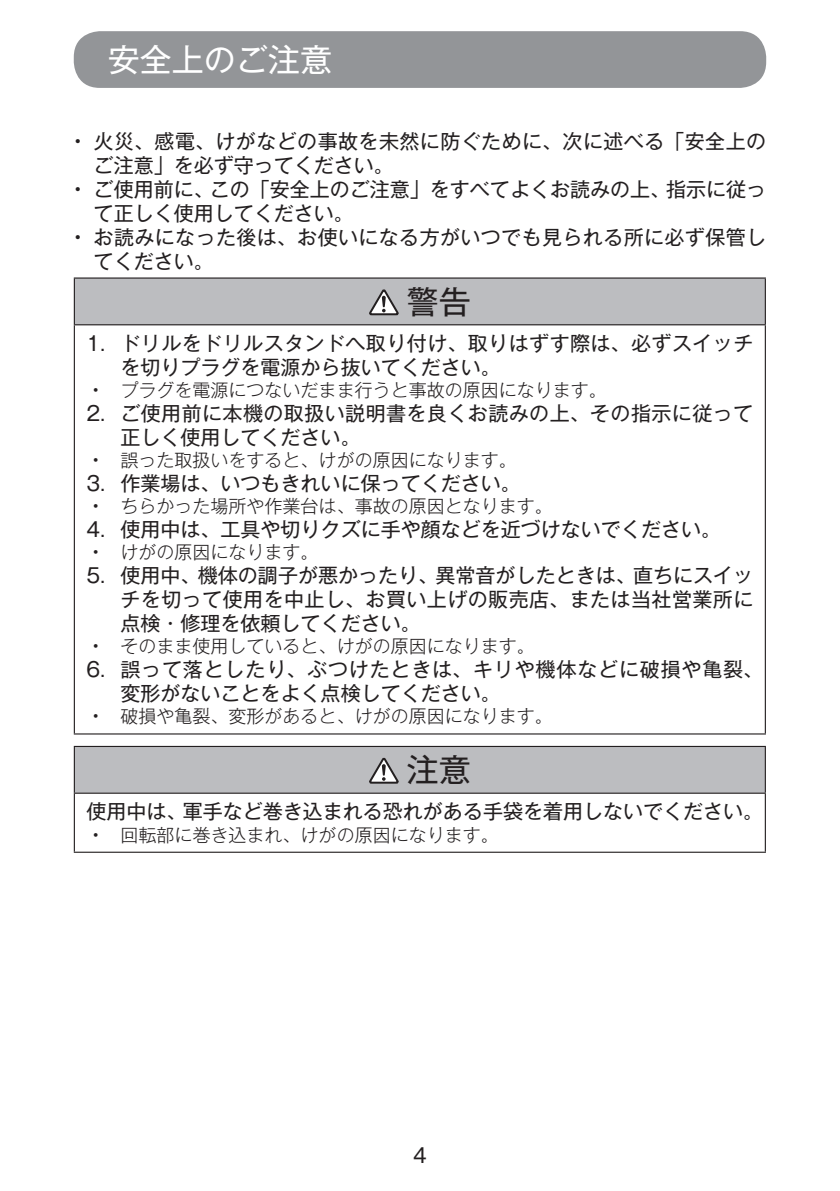
<style>
.page{position:relative;width:840px;height:1191px;background:#fff}
.page>*{position:absolute;margin:0;border:0;box-sizing:border-box;transform-origin:0 0}
.t1{font:32px "Gothic MB101 Pro";color:#fff}
.t2{font:32px "Gothic MB101 Pro";color:#231f20}
.t3{font:20px/24px "Gothic MB101 Pro";color:#231f20}
.t4{font:20px/24px "Gothic MB101 Pro";letter-spacing:.02em;color:#231f20}
.t5{font:20px/24px "Gothic MB101 Pro";letter-spacing:.04em;color:#231f20}
.t6{font:300 18px "Gothic MB101 Pro";color:#231f20}
.s1{font-weight:500}
</style>
<div class="page">
<div style="left:74px;top:31px;width:691px;height:57px;background:#939598;border-radius:26px"></div>
<div style="left:74px;top:278px;width:690px;height:47px;background:#bcbdc0"></div>
<hr style="left:74px;top:325px;width:1px;height:408px;background:#231f20">
<hr style="left:764px;top:325px;width:1px;height:408px;background:#231f20">
<hr style="left:74px;top:277px;width:691px;height:2px;background:#231f20">
<hr style="left:74px;top:279px;width:1px;height:45px;background:#231f20">
<hr style="left:764px;top:279px;width:1px;height:45px;background:#231f20">
<hr style="left:74px;top:324px;width:691px;height:1px;background:#231f20">
<hr style="left:74px;top:733px;width:691px;height:1px;background:#231f20">
<svg style="left:369px;top:289px;width:29px;height:26px"></svg>
<div style="left:74px;top:746px;width:690px;height:47px;background:#bcbdc0"></div>
<hr style="left:74px;top:793px;width:1px;height:58px;background:#231f20">
<hr style="left:764px;top:793px;width:1px;height:58px;background:#231f20">
<hr style="left:74px;top:746px;width:691px;height:1px;background:#231f20">
<hr style="left:74px;top:747px;width:1px;height:45px;background:#231f20">
<hr style="left:764px;top:747px;width:1px;height:45px;background:#231f20">
<hr style="left:74px;top:792px;width:691px;height:1px;background:#231f20">
<hr style="left:74px;top:851px;width:691px;height:1px;background:#231f20">
<svg style="left:369px;top:758px;width:29px;height:26px"></svg>
<h1 class="t1" style="left:108px;top:33px;width:226px">安全上のご注意</h1>
<p class="t4" style="left:94px;top:127px;width:673px;text-indent:-20px"><span class="s1">•</span> 火災、感電、けがなどの事故を未然に防ぐために、次に述べる「安全上のご注意」を必ず守ってください。</p>
<p class="t3" style="left:94px;top:175px;width:673px;text-indent:-20px"><span class="s1">•</span> ご使用前に、この「安全上のご注意」をすべてよくお読みの上、指示に従って正しく使用してください。</p>
<p class="t4" style="left:94px;top:223px;width:673px;text-indent:-20px"><span class="s1">•</span> お読みになった後は、お使いになる方がいつでも見られる所に必ず保管してください。</p>
<h1 class="t2" style="left:406px;top:275px;width:65px">警告</h1>
<p class="t4" style="left:120px;top:328px;width:634px;text-indent:-34px">1. ドリルをドリルスタンドへ取り付け、取りはずす際は、必ずスイッチを切りプラグを電源から抜いてください。</p>
<p class="t6" style="left:92px;top:375px;width:516px"><span class="s1">•</span> プラグを電源につないだまま行うと事故の原因になります。</p>
<p class="t4" style="left:120px;top:398px;width:634px;text-indent:-34px">2. ご使用前に本機の取扱い説明書を良くお読みの上、その指示に従って正しく使用してください。</p>
<p class="t6" style="left:92px;top:445px;width:426px"><span class="s1">•</span> 誤った取扱いをすると、けがの原因になります。</p>
<p class="t3" style="left:86px;top:468px;width:436px">3. 作業場は、いつもきれいに保ってください。</p>
<p class="t6" style="left:92px;top:491px;width:462px"><span class="s1">•</span> ちらかった場所や作業台は、事故の原因となります。</p>
<p class="t3" style="left:86px;top:514px;width:636px">4. 使用中は、工具や切りクズに手や顔などを近づけないでください。</p>
<p class="t6" style="left:92px;top:537px;width:228px"><span class="s1">•</span> けがの原因になります。</p>
<p class="t3" style="left:120px;top:560px;width:634px;text-align:justify;text-indent:-34px">5. 使用中、機体の調子が悪かったり、異常音がしたときは、直ちにスイッチを切って使用を中止し、お買い上げの販売店、または当社営業所に点検・修理を依頼してください。</p>
<p class="t6" style="left:92px;top:631px;width:444px"><span class="s1">•</span> そのまま使用していると、けがの原因になります。</p>
<p class="t5" style="left:120px;top:654px;width:644px;text-indent:-34px">6. 誤って落としたり、ぶつけたときは、キリや機体などに破損や亀裂、変形がないことをよく点検してください。</p>
<p class="t6" style="left:92px;top:701px;width:462px"><span class="s1">•</span> 破損や亀裂、変形があると、けがの原因になります。</p>
<h1 class="t2" style="left:406px;top:743px;width:65px">注意</h1>
<p class="t3" style="left:86px;top:797px;width:678px">使用中は、軍手など巻き込まれる恐れがある手袋を着用しないでください。</p>
<p class="t6" style="left:92px;top:819px;width:408px"><span class="s1">•</span> 回転部に巻き込まれ、けがの原因になります。</p>
<p class="t3" style="left:413px;top:1140px;width:15px">4</p>
</div>
